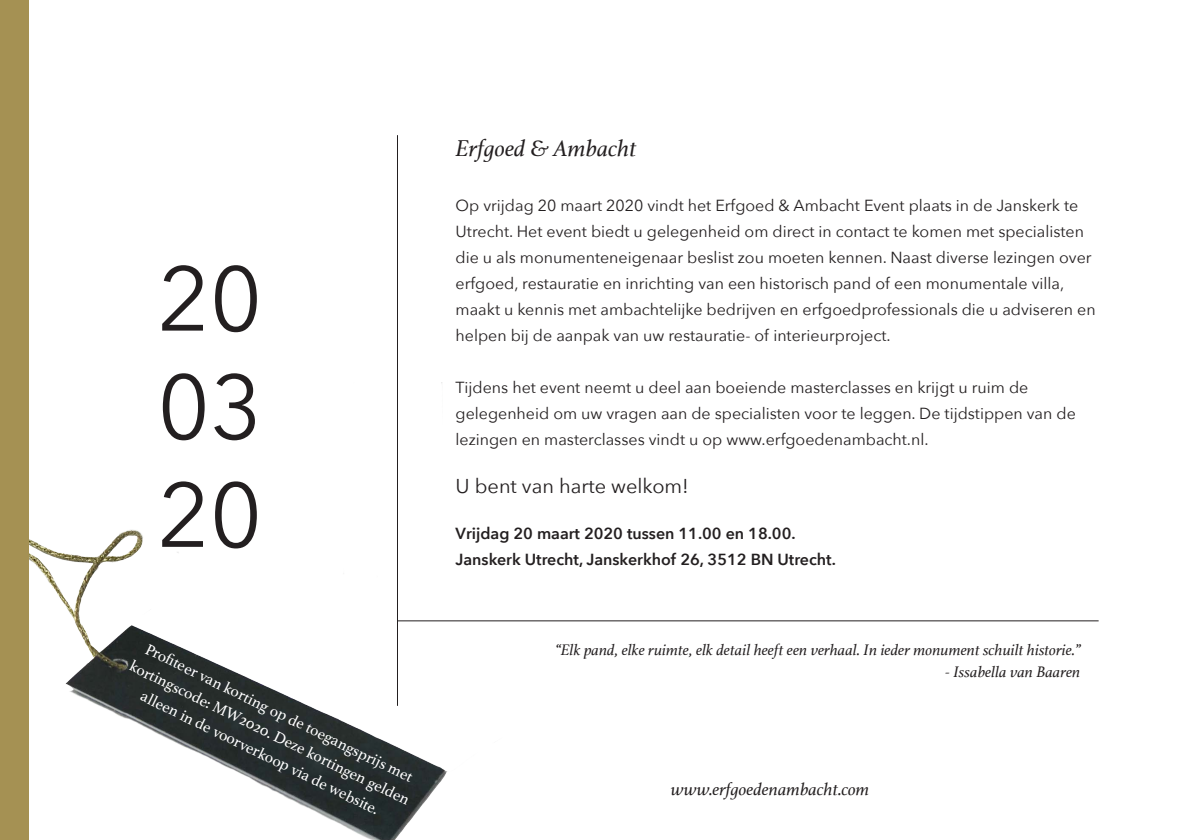
<style>
.page{position:relative;width:1191px;height:840px;background:#fff}
.page>*{position:absolute;margin:0;border:0;box-sizing:border-box;transform-origin:0 0}
.t1{font:90px "Avenir Next";color:#231f20}
.t2{font:italic 24px "Athelas";color:#231f20}
.t3{font:20px "Avenir Next";color:#231f20}
.t4{font:italic 18px "Athelas";color:#231f20}
.t5{font:16px/26px "Avenir Next";color:#231f20}
.t6{font:16px/22px "Athelas";color:#fff;text-align:center}
.t7{font:italic 16px "Athelas";color:#231f20}
.t8{font:600 16px "Avenir Next";color:#231f20}
</style>
<div class="page">
<hr style="left:397px;top:135px;width:1px;height:570px;background:#231f20">
<hr style="left:397px;top:620px;width:701px;height:1px;background:#231f20">
<img style="left:28px;top:382px;width:490px;height:457px">
<div style="left:0;top:0;width:28px;height:839px;background:#a59153"></div>
<p class="t1" style="left:158px;top:223px;width:106px">20</p>
<p class="t1" style="left:158px;top:331px;width:106px">03</p>
<p class="t1" style="left:158px;top:439px;width:106px">20</p>
<p class="t6" style="left:145px;top:634px;width:311px;rotate:26deg">Profi teer van korting op de toegangsprijs met kortingscode: MW2020. Deze kortingen gelden alleen in de voorverkoop via de website.</p>
<p class="t2" style="left:455px;top:129px;width:182px">Erfgoed &amp; Ambacht</p>
<p class="t5" style="left:455px;top:192px;width:641px">Op vrijdag 20 maart 2020 vindt het Erfgoed &amp; Ambacht Event plaats in de Janskerk te Utrecht. Het event biedt u gelegenheid om direct in contact te komen met specialisten die u als monumenteneigenaar beslist zou moeten kennen. Naast diverse lezingen over erfgoed, restauratie en inrichting van een historisch pand of een monumentale villa, maakt u kennis met ambachtelijke bedrijven en erfgoedprofessionals die u adviseren en helpen bij de aanpak van uw restauratie- of interieurproject.</p>
<p class="t5" style="left:455px;top:374px;width:621px">Tijdens het event neemt u deel aan boeiende masterclasses en krijgt u ruim de gelegenheid om uw vragen aan de specialisten voor te leggen. De tijdstippen van de lezingen en masterclasses vindt u op www.erfgoedenambacht.nl.</p>
<p class="t3" style="left:455px;top:469px;width:235px">U bent van harte welkom!</p>
<p class="t8" style="left:455px;top:519px;width:341px">Vrijdag 20 maart 2020 tussen 11.00 en 18.00.</p>
<p class="t8" style="left:455px;top:545px;width:382px">Janskerk Utrecht, Janskerkhof 26, 3512 BN Utrecht.</p>
<p class="t7" style="left:555px;top:636px;width:526px">“Elk pand, elke ruimte, elk detail heeft een verhaal. In ieder monument schuilt historie.”</p>
<p class="t7" style="left:945px;top:658px;width:137px">- Issabella van Baaren</p>
<p class="t4" style="left:670px;top:774px;width:200px">www.erfgoedenambacht.com</p>
</div>
